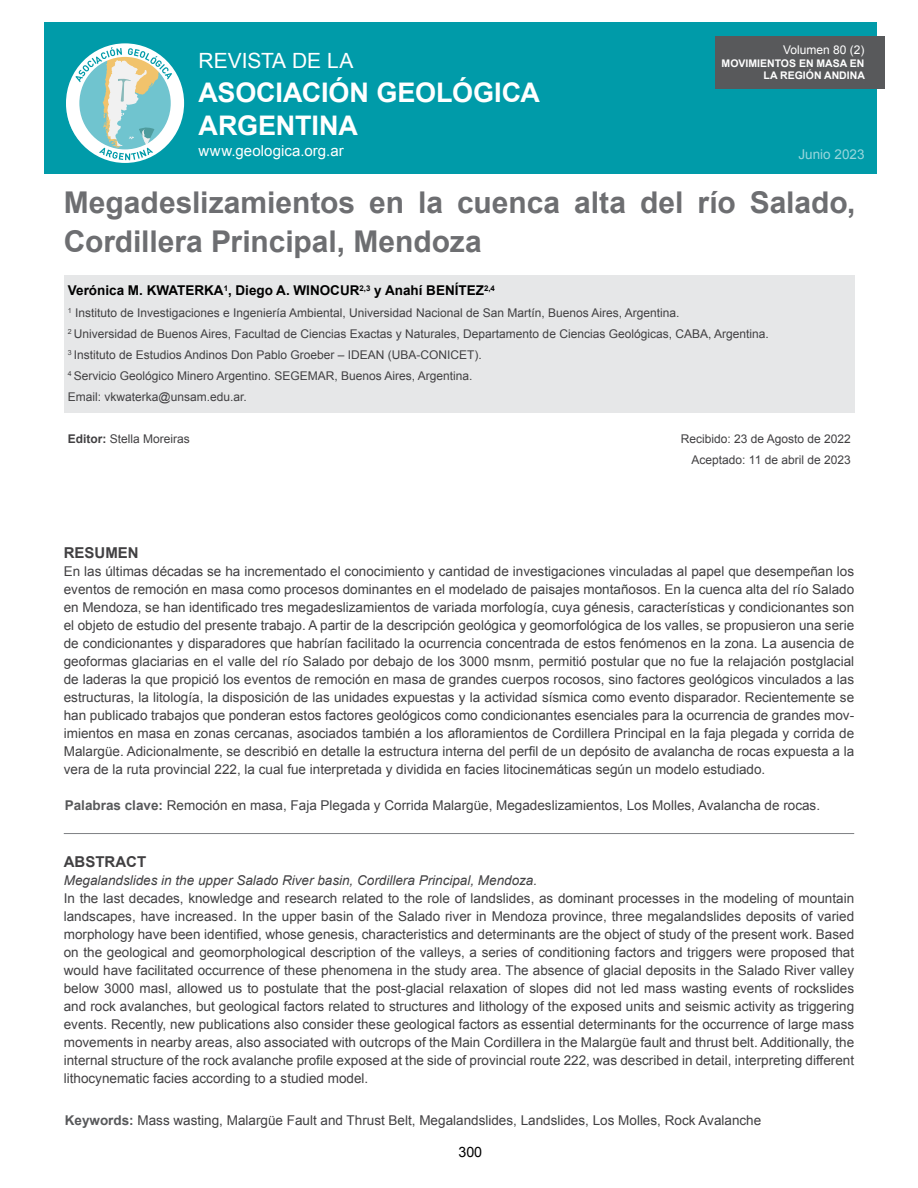
<style>
.page{position:relative;width:918px;height:1188px;background:#fff}
.page>*{position:absolute;margin:0;border:0;box-sizing:border-box;transform-origin:0 0}
.t1{font:700 30px/39px "Arial";color:#6d6e71}
.t2{font:700 27px/33px "Arial";letter-spacing:-.005em;color:#fff}
.t3{font:21px "Arial";letter-spacing:-.005em;color:#fff}
.t4{font:15px "Arial";letter-spacing:.005em;color:#fff}
.t5{font:700 15px "Arial";color:#414042}
.t6{font:14.25px "Arial";color:#000}
.t7{font:13.5px/18px "Arial";color:#414042;text-align:justify}
.t8{font:italic 13.5px "Arial";color:#414042}
.t9{font:700 13.5px "Arial";color:#000}
.t10{font:13.5px "Arial";color:#fff}
.t11{font:12px/21px "Arial";color:#414042}
.t12{font:12px "Arial";color:#fff}
.t13{font:700 10.5px/12.6px "Arial";color:#fff;text-align:right}
.s1{font-weight:700}
.s2{font-weight:700;color:#58595b}
</style>
<div class="page">
<div style="left:44px;top:22px;width:833px;height:152px;background:#009ba9"></div>
<svg style="left:66px;top:43px;width:118px;height:120px"></svg>
<div style="left:715px;top:36px;width:170px;height:53px;background:#58595b"></div>
<div style="left:64px;top:275px;width:790px;height:138px;background:#e6e7e8"></div>
<hr style="left:64px;top:833px;width:790px;height:1px;background:#7e8083">
<p class="t12" style="left:783px;top:42px;width:83px">Volumen 80 (2)</p>
<p class="t13" style="left:722px;top:57px;width:145px">MOVIMIENTOS EN MASA EN<br>LA REGIÓN ANDINA</p>
<h3 class="t3" style="left:199px;top:47px;width:156px">REVISTA DE LA</h3>
<h2 class="t2" style="left:199px;top:77px;width:343px">ASOCIACIÓN GEOLÓGICA<br>ARGENTINA</h2>
<p class="t4" style="left:199px;top:141px;width:147px">www.geologica.org.ar</p>
<p class="t10" style="left:799px;top:145px;width:68px">Junio 2023</p>
<h1 class="t1" style="left:64px;top:184px;width:793px">Megadeslizamientos en la cuenca alta del río Salado,<br>Cordillera Principal, Mendoza</h1>
<p class="t9" style="left:68px;top:282px;width:429px">Verónica M. KWATERKA<sup>1</sup>, Diego A. WINOCUR<sup>2,3</sup> y Anahí BENÍTEZ<sup>2,4</sup></p>
<p class="t11" style="left:68px;top:302px;width:702px"><sup>1</sup> Instituto de Investigaciones e Ingeniería Ambiental, Universidad Nacional de San Martín, Buenos Aires, Argentina.<br><sup>2</sup> Universidad de Buenos Aires, Facultad de Ciencias Exactas y Naturales, Departamento de Ciencias Geológicas, CABA, Argentina.<br><sup>3</sup> Instituto de Estudios Andinos Don Pablo Groeber – IDEAN (UBA-CONICET).<br><sup>4</sup> Servicio Geológico Minero Argentino. SEGEMAR, Buenos Aires, Argentina.<br>Email: vkwaterka@unsam.edu.ar.</p>
<p class="t11" style="left:68px;top:428px;width:124px"><span class="s1">Editor:</span> Stella Moreiras</p>
<p class="t11" style="left:681px;top:428px;width:172px;text-align:right">Recibido: 23 de Agosto de 2022<br>Aceptado: 11 de abril de 2023</p>
<p class="t5" style="left:64px;top:543px;width:76px">RESUMEN</p>
<p class="t7" style="left:64px;top:562px;width:792px">En las últimas décadas se ha incrementado el conocimiento y cantidad de investigaciones vinculadas al papel que desempeñan los eventos de remoción en masa como procesos dominantes en el modelado de paisajes montañosos. En la cuenca alta del río Salado en Mendoza, se han identificado tres megadeslizamientos de variada morfología, cuya génesis, características y condicionantes son el objeto de estudio del presente trabajo. A partir de la descripción geológica y geomorfológica de los valles, se propusieron una serie de condicionantes y disparadores que habrían facilitado la ocurrencia concentrada de estos fenómenos en la zona. La ausencia de geoformas glaciarias en el valle del río Salado por debajo de los 3000 msnm, permitió postular que no fue la relajación postglacial de laderas la que propició los eventos de remoción en masa de grandes cuerpos rocosos, sino factores geológicos vinculados a las estructuras, la litología, la disposición de las unidades expuestas y la actividad sísmica como evento disparador. Recientemente se han publicado trabajos que ponderan estos factores geológicos como condicionantes esenciales para la ocurrencia de grandes mov&shy;imientos en masa en zonas cercanas, asociados también a los afloramientos de Cordillera Principal en la faja plegada y corrida de Malargüe. Adicionalmente, se describió en detalle la estructura interna del perfil de un depósito de avalancha de rocas expuesta a la vera de la ruta provincial 222, la cual fue interpretada y dividida en facies litocinemáticas según un modelo estudiado.</p>
<p class="t7" style="left:65px;top:796px;width:757px"><span class="s2">Palabras clave:</span> Remoción en masa, Faja Plegada y Corrida Malargüe, Megadeslizamientos, Los Molles, Avalancha de rocas.</p>
<p class="t5" style="left:64px;top:852px;width:84px">ABSTRACT</p>
<p class="t8" style="left:64px;top:872px;width:475px">Megalandslides in the upper Salado River basin, Cordillera Principal, Mendoza.</p>
<p class="t7" style="left:64px;top:889px;width:792px">In the last decades, knowledge and research related to the role of landslides, as dominant processes in the modeling of mountain landscapes, have increased. In the upper basin of the Salado river in Mendoza province, three megalandslides deposits of varied morphology have been identified, whose genesis, characteristics and determinants are the object of study of the present work. Based on the geological and geomorphological description of the valleys, a series of conditioning factors and triggers were proposed that would have facilitated occurrence of these phenomena in the study area. The absence of glacial deposits in the Salado River valley below 3000 masl, allowed us to postulate that the post-glacial relaxation of slopes did not led mass wasting events of rockslides and rock avalanches, but geological factors related to structures and lithology of the exposed units and seismic activity as triggering events. Recently, new publications also consider these geological factors as essential determinants for the occurrence of large mass movements in nearby areas, also associated with outcrops of the Main Cordillera in the Malargüe fault and thrust belt. Additionally, the internal structure of the rock avalanche profile exposed at the side of provincial route 222, was described in detail, interpreting different lithocynematic facies according to a studied model.</p>
<p class="t7" style="left:65px;top:1111px;width:698px"><span class="s2">Keywords:</span> Mass wasting, Malargüe Fault and Thrust Belt, Megalandslides, Landslides, Los Molles, Rock Avalanche</p>
<p class="t6" style="left:458px;top:1142px;width:25px">300</p>
</div>
